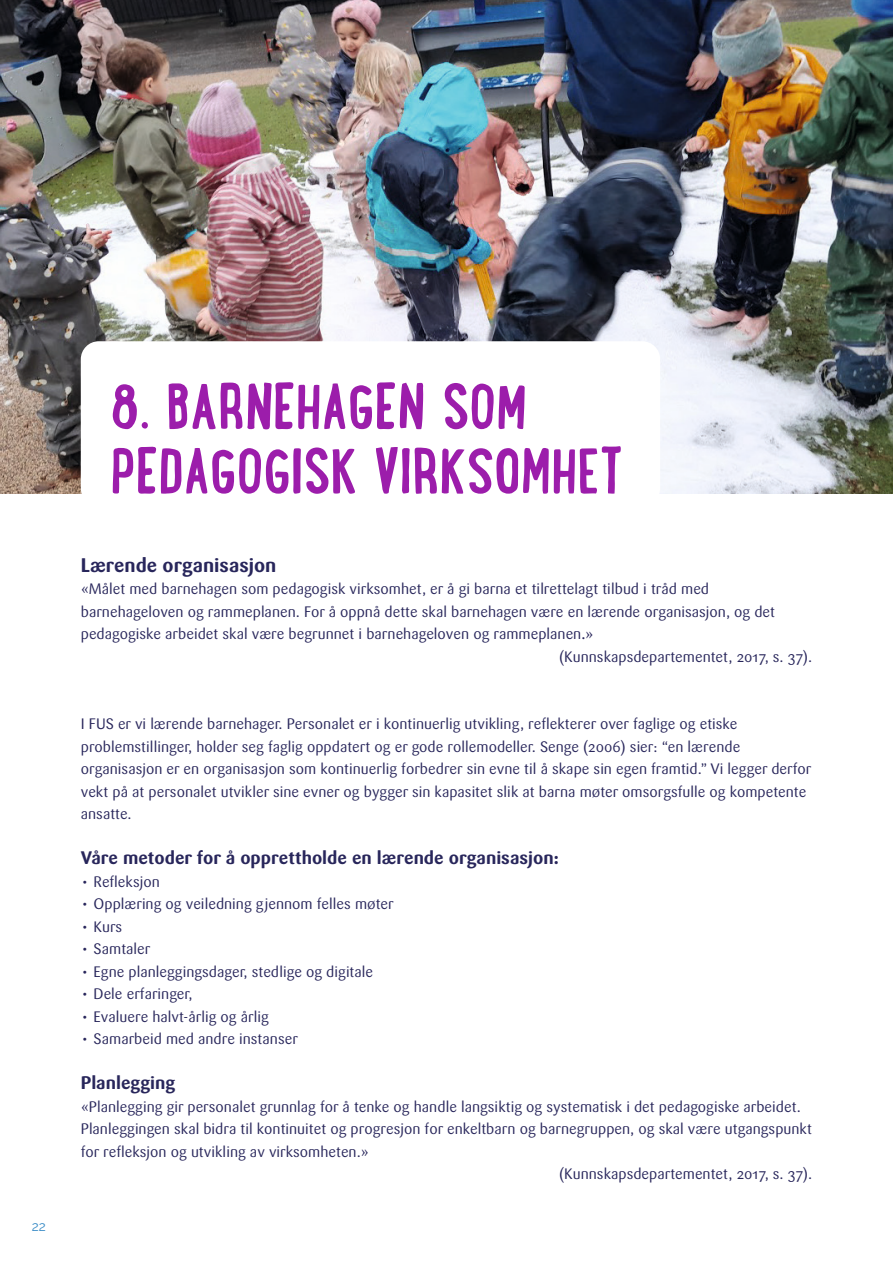
<style>
.page{position:relative;width:893px;height:1263px;background:#fff}
.page>*{position:absolute;margin:0;border:0;box-sizing:border-box;transform-origin:0 0}
.t1{font:700 69px/64.5px "Lunch Box";color:#9c1dab}
.t2{font:700 19.5px "Sari OT";color:#28265b}
.t3{font:700 18px "Sari OT";color:#28265b}
.t4{font:15px/22.5px "Sari OT";color:#28265b}
.t5{font:13.5px "Raleway";color:#388bc6}
.s1{font-family:"Minion Pro";font-size:18px}
</style>
<div class="page">
<img style="left:0;top:0;width:893px;height:493px">
<div style="left:81px;top:341px;width:579px;height:165px;background:#fff;border-radius:18px"></div>
<p class="t5" style="left:32px;top:1218px;width:16px">22</p>
<h1 class="t1" style="left:111px;top:372px;width:514px">8. BARNEHAGEN SOM<br>PEDAGOGISK VIRKSOMHET</h1>
<h2 class="t2" style="left:81px;top:552px;width:197px">Lærende organisasjon</h2>
<p class="t4" style="left:81px;top:577px;width:630px">«Målet med barnehagen som pedagogisk virksomhet, er å gi barna et tilrettelagt tilbud i tråd med</p>
<p class="t4" style="left:81px;top:600px;width:696px">barnehageloven og rammeplanen. For å oppnå dette skal barnehagen være en lærende organisasjon, og det</p>
<p class="t4" style="left:81px;top:622px;width:514px">pedagogiske arbeidet skal være begrunnet i barnehageloven og rammeplanen<span class="s1">.»</span></p>
<p class="t4" style="left:559px;top:645px;width:255px">(Kunnskapsdepartementet, 2017, s. 37).</p>
<p class="t4" style="left:81px;top:712px;width:732px">I FUS er vi lærende barnehager. Personalet er i kontinuerlig utvikling, reflekterer over faglige og etiske problemstillinger, holder seg faglig oppdatert og er gode rollemodeller. Senge (2006) sier: “en lærende organisasjon er en organisasjon som kontinuerlig forbedrer sin evne til å skape sin egen framtid.” Vi legger derfor vekt på at personalet utvikler sine evner og bygger sin kapasitet slik at barna møter omsorgsfulle og kompetente ansatte.</p>
<p class="t3" style="left:81px;top:846px;width:480px">Våre metoder for å opprettholde en lærende organisasjon:</p>
<p class="t4" style="left:81px;top:870px;width:81px">• Refleksjon</p>
<p class="t4" style="left:81px;top:892px;width:314px">• Opplæring og veiledning gjennom felles møter</p>
<p class="t4" style="left:81px;top:915px;width:43px">• Kurs</p>
<p class="t4" style="left:81px;top:937px;width:71px">• Samtaler</p>
<p class="t4" style="left:81px;top:960px;width:294px">• Egne planleggingsdager, stedlige og digitale</p>
<p class="t4" style="left:81px;top:982px;width:113px">• Dele erfaringer,</p>
<p class="t4" style="left:81px;top:1005px;width:190px">• Evaluere halvt-årlig og årlig</p>
<p class="t4" style="left:81px;top:1027px;width:219px">• Samarbeid med andre instanser</p>
<p class="t3" style="left:81px;top:1071px;width:96px">Planlegging</p>
<p class="t4" style="left:81px;top:1095px;width:722px">«Planlegging gir personalet grunnlag for å tenke og handle langsiktig og systematisk i det pedagogiske arbeidet.</p>
<p class="t4" style="left:81px;top:1117px;width:733px">Planleggingen skal bidra til kontinuitet og progresjon for enkeltbarn og barnegruppen, og skal være utgangspunkt</p>
<p class="t4" style="left:81px;top:1140px;width:290px">for refleksjon og utvikling av virksomheten.»</p>
<p class="t4" style="left:559px;top:1162px;width:255px">(Kunnskapsdepartementet, 2017, s. 37).</p>
</div>
